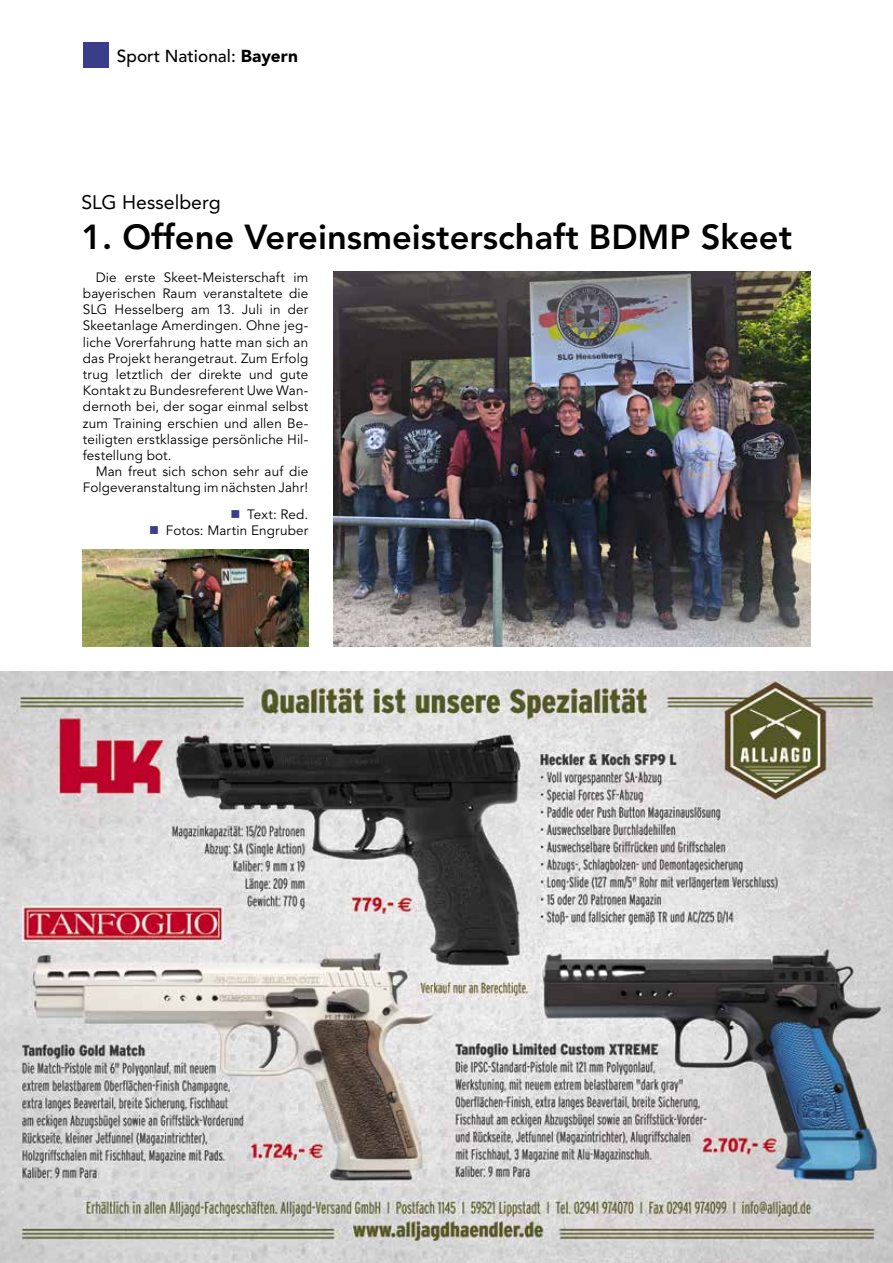
<style>
.page{position:relative;width:893px;height:1263px;background:#fff}
.page>*{position:absolute;margin:0;border:0;box-sizing:border-box;transform-origin:0 0}
.t1{font:800 34.5px "Avenir LT Std";color:#000}
.t2{font:19.5px "Avenir LT Std";color:#000}
.t3{font:500 17.25px "Avenir LT Std";color:#000}
.t4{font:13.5px/16.2px "Avenir LT Std";letter-spacing:.01em;color:#000;text-align:justify}
.s1{font-weight:900}
.s2{color:#3a3d8c}
</style>
<div class="page">
<div style="left:83px;top:43px;width:25px;height:25px;background:#3a3d8c"></div>
<svg style="left:0;top:671px;width:893px;height:592px;background:#b5b1b0"></svg>
<img style="left:83px;top:549px;width:225px;height:97px">
<img style="left:334px;top:272px;width:476px;height:374px">
<p class="t3" style="left:117px;top:46px;width:183px">Sport National: <span class="s1">Bayern</span></p>
<h2 class="t2" style="left:82px;top:191px;width:141px">SLG Hesselberg</h2>
<h1 class="t1" style="left:82px;top:217px;width:712px">1. Offene Vereinsmeisterschaft BDMP Skeet</h1>
<p class="t4" style="left:83px;top:269px;width:227px;text-indent:13px">Die erste Skeet-Meisterschaft im bayerischen Raum veranstaltete die SLG Hesselberg am 13. Juli in der Skeetanlage Amerdingen. Ohne jeg&shy;liche Vorerfahrung hatte man sich an das Projekt herangetraut. Zum Erfolg trug letztlich der direkte und gute Kontakt zu Bundesreferent Uwe Wan&shy;dernoth bei, der sogar einmal selbst zum Training erschien und allen Be&shy;teiligten erstklassige persönliche Hil&shy;festellung bot.</p>
<p class="t4" style="left:83px;top:464px;width:227px;text-align:right">Man freut sich schon sehr auf die<br>Folgeveranstaltung im nächsten Jahr!</p>
<p class="t4" style="left:230px;top:507px;width:79px"><span class="s2">■</span> Text: Red.</p>
<p class="t4" style="left:149px;top:523px;width:160px"><span class="s2">■</span> Fotos: Martin Engruber</p>
</div>
